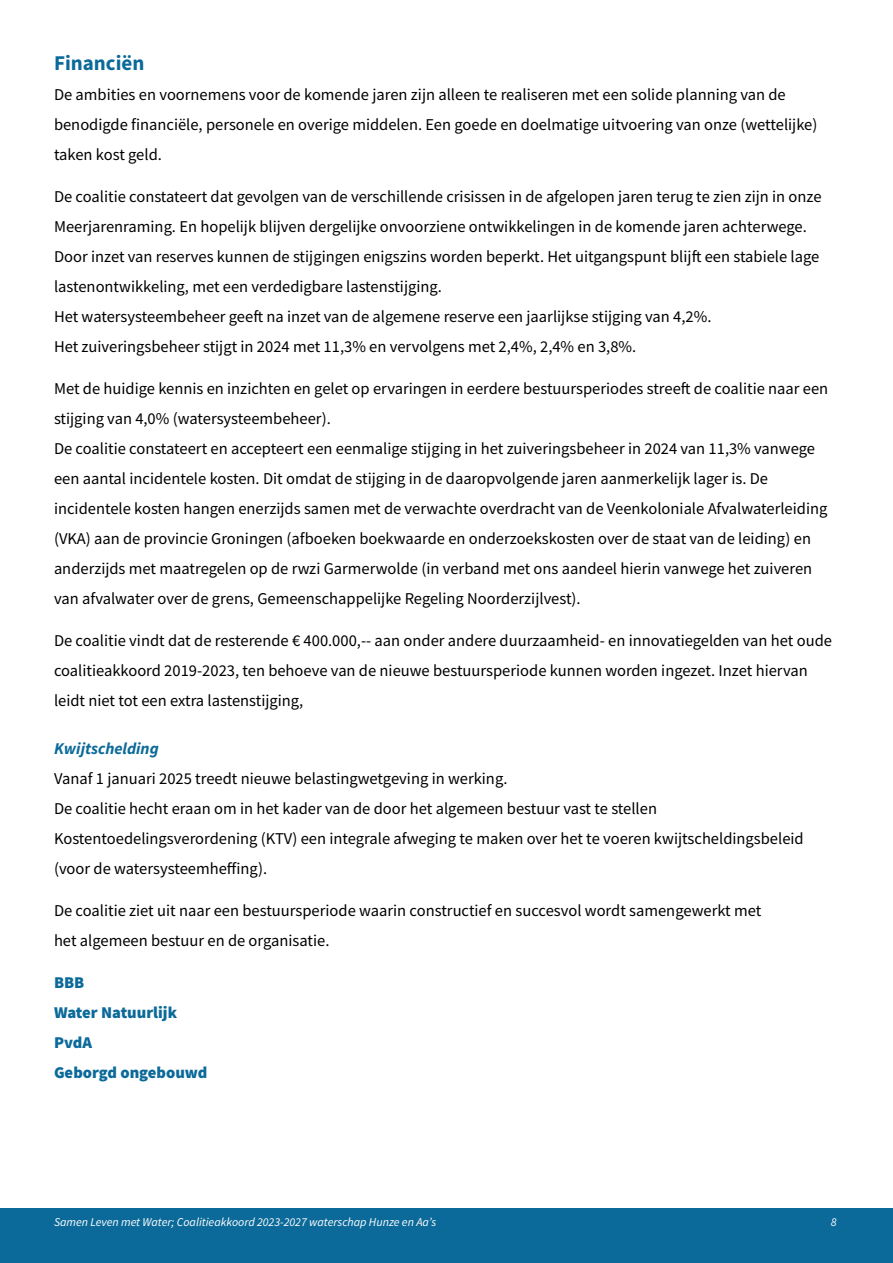
<style>
.page{position:relative;width:893px;height:1263px;background:#fff}
.page>*{position:absolute;margin:0;border:0;box-sizing:border-box;transform-origin:0 0}
.t1{font:700 21px "Source Sans Pro";color:#0b6a99}
.t2{font:16.5px/30px "Source Sans Pro";color:#000}
.t3{font:900 16.5px/30px "Source Sans Pro";color:#0b6a99}
.t4{font:italic 700 16.5px "Source Sans Pro";color:#0b6a99}
.t5{font:italic 12px "Source Sans Pro";color:#fff}
</style>
<div class="page">
<div style="left:0;top:1209px;width:893px;height:54px;background:#0b6a99"></div>
<p class="t1" style="left:54px;top:49px;width:92px">Financiën</p>
<p class="t2" style="left:54px;top:79px;width:765px">De ambities en voornemens voor de komende jaren zijn alleen te realiseren met een solide planning van de benodigde financiële, personele en overige middelen. Een goede en doelmatige uitvoering van onze (wettelijke) taken kost geld.</p>
<p class="t2" style="left:54px;top:181px;width:769px">De coalitie constateert dat gevolgen van de verschillende crisissen in de afgelopen jaren terug te zien zijn in onze Meerjarenraming. En hopelijk blijven dergelijke onvoorziene ontwikkelingen in de komende jaren achterwege.<br>Door inzet van reserves kunnen de stijgingen enigszins worden beperkt. Het uitgangspunt blijft een stabiele lage lastenontwikkeling, met een verdedigbare lastenstijging.<br>Het watersysteembeheer geeft na inzet van de algemene reserve een jaarlijkse stijging van 4,2%.<br>Het zuiveringsbeheer stijgt in 2024 met 11,3% en vervolgens met 2,4%, 2,4% en 3,8%.</p>
<p class="t2" style="left:54px;top:373px;width:776px">Met de huidige kennis en inzichten en gelet op ervaringen in eerdere bestuursperiodes streeft de coalitie naar een stijging van 4,0% (watersysteembeheer).<br>De coalitie constateert en accepteert een eenmalige stijging in het zuiveringsbeheer in 2024 van 11,3% vanwege een aantal incidentele kosten. Dit omdat de stijging in de daaropvolgende jaren aanmerkelijk lager is. De incidentele kosten hangen enerzijds samen met de verwachte overdracht van de Veenkoloniale Afvalwaterleiding (VKA) aan de provincie Groningen (afboeken boekwaarde en onderzoekskosten over de staat van de leiding) en anderzijds met maatregelen op de rwzi Garmerwolde (in verband met ons aandeel hierin vanwege het zuiveren van afvalwater over de grens, Gemeenschappelijke Regeling Noorderzijlvest).</p>
<p class="t2" style="left:54px;top:625px;width:780px">De coalitie vindt dat de resterende € 400.000,-- aan onder andere duurzaamheid- en innovatiegelden van het oude coalitieakkoord 2019-2023, ten behoeve van de nieuwe bestuursperiode kunnen worden ingezet. Inzet hiervan leidt niet tot een extra lastenstijging,</p>
<p class="t4" style="left:54px;top:737px;width:106px">Kwijtschelding</p>
<p class="t2" style="left:54px;top:763px;width:751px">Vanaf 1 januari 2025 treedt nieuwe belastingwetgeving in werking.<br>De coalitie hecht eraan om in het kader van de door het algemeen bestuur vast te stellen Kostentoedelingsverordening (KTV) een integrale afweging te maken over het te voeren kwijtscheldingsbeleid (voor de watersysteemheffing).</p>
<p class="t2" style="left:54px;top:895px;width:709px">De coalitie ziet uit naar een bestuursperiode waarin constructief en succesvol wordt samengewerkt met het algemeen bestuur en de organisatie.</p>
<p class="t3" style="left:54px;top:967px;width:155px">BBB<br>Water Natuurlijk<br>PvdA<br>Geborgd ongebouwd</p>
<p class="t5" style="left:54px;top:1214px;width:384px">Samen Leven met Water; Coalitieakkoord 2023-2027 waterschap Hunze en Aa’s</p>
<p class="t5" style="left:831px;top:1214px;width:7px">8</p>
</div>
